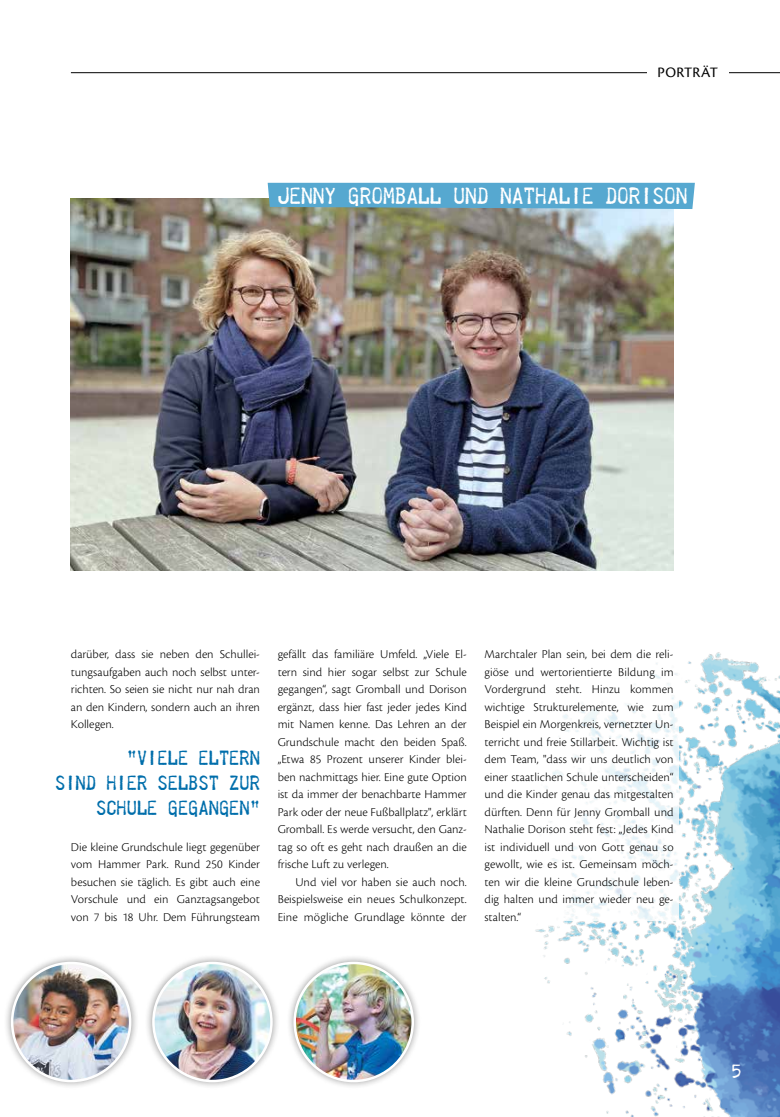
<style>
.page{position:relative;width:780px;height:1117px;background:#fff}
.page>*{position:absolute;margin:0;border:0;box-sizing:border-box;transform-origin:0 0}
.t1{font:20px "Telegraphem";color:#fff}
.t2{font:17.5px/25px "Telegraphem";color:#006eab;text-align:right}
.t3{font:16.25px "Telegraphem";color:#fff}
.t4{font:15px "Cronos Pro";letter-spacing:.025em;color:#000}
.t5{font:12.5px/17.5px "Cronos Pro Lt Capt";color:#000;text-align:justify}
</style>
<div class="page">
<hr style="left:71px;top:72px;width:709px;height:1px;background:#000">
<img style="left:535px;top:652px;width:245px;height:464px">
<img style="left:71px;top:198px;width:602px;height:372px">
<div style="left:268px;top:183px;width:426px;height:26px;background:#56a8d0"></div>
<div style="left:646px;top:55px;width:82px;height:33px;background:#fff"></div>
<div style="left:3px;top:954px;width:136px;height:135px;background:#000;opacity:.4"></div>
<img style="left:12px;top:962px;width:118px;height:118px;border-radius:59px">
<div style="left:11px;top:961px;width:120px;height:120px;border:2px solid #fff;border-radius:50%"></div>
<div style="left:145px;top:954px;width:135px;height:135px;background:#000;opacity:.4"></div>
<img style="left:153px;top:962px;width:118px;height:118px;border-radius:59px">
<div style="left:152px;top:961px;width:121px;height:120px;border:2px solid #fff;border-radius:50%"></div>
<div style="left:286px;top:954px;width:135px;height:135px;background:#000;opacity:.4"></div>
<img style="left:295px;top:962px;width:118px;height:118px;border-radius:59px">
<div style="left:293px;top:961px;width:121px;height:120px;border:2px solid #fff;border-radius:50%"></div>
<div style="left:531px;top:645px;width:148px;height:275px;background:#fff"></div>
<p class="t4" style="left:657px;top:64px;width:62px">PORTRÄT</p>
<h1 class="t1" style="left:278px;top:181px;width:411px">JENNY GROMBALL UND NATHALIE DORISON</h1>
<p class="t5" style="left:71px;top:645px;width:190px">darüber, dass sie neben den Schullei&shy;tungsaufgaben auch noch selbst unter&shy;richten. So seien sie nicht nur nah dran an den Kindern, sondern auch an ihren Kollegen.</p>
<h2 class="t2" style="left:55px;top:744px;width:206px">"VIELE ELTERN<br>SIND HIER SELBST ZUR<br>SCHULE GEGANGEN“</h2>
<p class="t5" style="left:71px;top:837px;width:190px">Die kleine Grundschule liegt gegenüber vom Hammer Park. Rund 250 Kinder besuchen sie täglich. Es gibt auch eine Vorschule und ein Ganztagsangebot von 7 bis 18 Uhr. Dem Führungsteam</p>
<p class="t5" style="left:278px;top:645px;width:190px">gefällt das familiäre Umfeld. „Viele El&shy;tern sind hier sogar selbst zur Schule gegangen“, sagt Gromball und Dorison ergänzt, dass hier fast jeder jedes Kind mit Namen kenne. Das Lehren an der Grundschule macht den beiden Spaß. „Etwa 85 Prozent unserer Kinder blei&shy;ben nachmittags hier. Eine gute Option ist da immer der benachbarte Hammer Park oder der neue Fußballplatz", erklärt Gromball. Es werde versucht, den Ganz&shy;tag so oft es geht nach draußen an die frische Luft zu verlegen.</p>
<p class="t5" style="left:278px;top:872px;width:190px;text-indent:18px">Und viel vor haben sie auch noch.<br>Beispielsweise ein neues Schulkonzept.<br>Eine mögliche Grundlage könnte der</p>
<p class="t5" style="left:484px;top:645px;width:190px">Marchtaler Plan sein, bei dem die reli&shy;giöse und wertorientierte Bildung im Vordergrund steht. Hinzu kommen wichtige Strukturelemente, wie zum Beispiel ein Morgenkreis, vernetzter Un&shy;terricht und freie Stillarbeit. Wichtig ist dem Team, "dass wir uns deutlich von einer staatlichen Schule unterscheiden“ und die Kinder genau das mitgestalten dürften. Denn für Jenny Gromball und Nathalie Dorison steht fest: „Jedes Kind ist individuell und von Gott genau so gewollt, wie es ist. Gemeinsam möch&shy;ten wir die kleine Grundschule leben&shy;dig halten und immer wieder neu ge&shy;stalten.“</p>
<h3 class="t3" style="left:731px;top:1059px;width:11px">5</h3>
</div>
